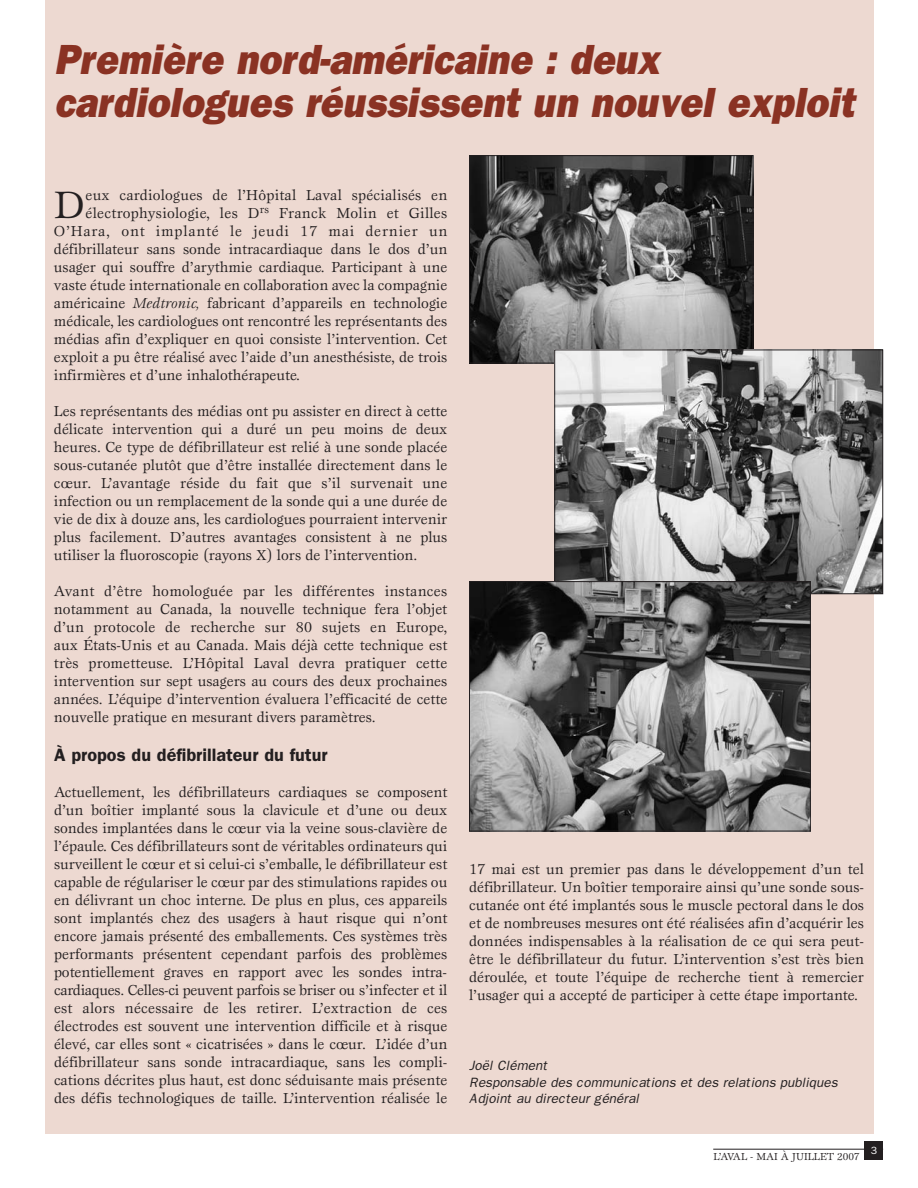
<style>
.page{position:relative;width:918px;height:1188px;background:#fff}
.page>*{position:absolute;margin:0;border:0;box-sizing:border-box;transform-origin:0 0}
.t1{font:italic 800 42.3px/43.5px "Franklin Gothic";color:#8a3223;scale:.9 1}
.t2{font:39.6px "Esprit";color:#231f20}
.t3{font:600 18px "Franklin Gothic";color:#231f20}
.t4{font:15px/18px "Esprit";color:#231f20;text-align:justify}
.t5{font:15px "Esprit";letter-spacing:.02em;color:#231f20}
.t6{font:15px "Esprit";letter-spacing:.055em;color:#231f20}
.t7{font:italic 13.5px/16.5px "Franklin Gothic";color:#231f20}
.t8{font:10.5px "Esprit";color:#231f20}
.t9{font:10.5px "Franklin Gothic";color:#fff}
.s1{font-style:italic}
</style>
<div class="page">
<div style="left:45px;top:0;width:829px;height:1134px;background:#edd9d1"></div>
<hr style="left:713px;top:1149px;width:170px;height:1px;background:#231f20">
<div style="left:865px;top:1141px;width:18px;height:19px;background:#231f20"></div>
<img style="left:471px;top:157px;width:280px;height:204px">
<div style="left:469px;top:155px;width:284px;height:208px;border:1px solid #231f20"></div>
<img style="left:556px;top:352px;width:325px;height:240px">
<div style="left:554px;top:350px;width:329px;height:244px;border:1px solid #231f20"></div>
<img style="left:471px;top:583px;width:338px;height:246px">
<div style="left:469px;top:581px;width:342px;height:250px;border:1px solid #231f20"></div>
<h1 class="t1" style="left:54px;top:37px;width:891px">Première nord-américaine : deux cardiologues réussissent un nouvel exploit</h1>
<h2 class="t2" style="left:54px;top:190px;width:32px">D</h2>
<p class="t4" style="left:86px;top:187px;width:363px">eux cardiologues de l’Hôpital Laval spécialisés en</p>
<p class="t5" style="left:86px;top:207px;width:363px">électrophysiologie, les D<sup>rs</sup> Franck Molin et Gilles</p>
<p class="t6" style="left:54px;top:225px;width:395px">O’Hara, ont implanté le jeudi 17 mai dernier un</p>
<p class="t4" style="left:54px;top:241px;width:395px">défibrillateur sans sonde intracardiaque dans le dos d’un</p>
<p class="t4" style="left:54px;top:259px;width:395px">usager qui souffre d’arythmie cardiaque. Participant à une</p>
<p class="t4" style="left:54px;top:277px;width:395px">vaste étude internationale en collaboration avec la compagnie</p>
<p class="t4" style="left:54px;top:295px;width:395px">américaine <span class="s1">Medtronic,</span> fabricant d’appareils en technologie</p>
<p class="t4" style="left:54px;top:313px;width:395px">médicale, les cardiologues ont rencontré les représentants des</p>
<p class="t4" style="left:54px;top:331px;width:395px">médias afin d’expliquer en quoi consiste l’intervention. Cet</p>
<p class="t4" style="left:54px;top:349px;width:395px">exploit a pu être réalisé avec l’aide d’un anesthésiste, de trois</p>
<p class="t4" style="left:54px;top:367px;width:248px">infirmières et d’une inhalothérapeute.</p>
<p class="t4" style="left:54px;top:403px;width:395px">Les représentants des médias ont pu assister en direct à cette délicate intervention qui a duré un peu moins de deux heures. Ce type de défibrillateur est relié à une sonde placée sous-cutanée plutôt que d’être installée directement dans le cœur. L’avantage réside du fait que s’il survenait une infection ou un remplacement de la sonde qui a une durée de vie de dix à douze ans, les cardiologues pourraient intervenir plus facilement. D’autres avantages consistent à ne plus utiliser la fluoroscopie (rayons X) lors de l’intervention.</p>
<p class="t4" style="left:54px;top:583px;width:395px">Avant d’être homologuée par les différentes instances notamment au Canada, la nouvelle technique fera l’objet d’un protocole de recherche sur 80 sujets en Europe, aux États-Unis et au Canada. Mais déjà cette technique est très prometteuse. L’Hôpital Laval devra pratiquer cette intervention sur sept usagers au cours des deux prochaines années. L’équipe d’intervention évaluera l’efficacité de cette nouvelle pratique en mesurant divers paramètres.</p>
<p class="t3" style="left:54px;top:744px;width:275px">À propos du défibrillateur du futur</p>
<p class="t4" style="left:54px;top:784px;width:395px">Actuellement, les défibrillateurs cardiaques se composent d’un boîtier implanté sous la clavicule et d’une ou deux sondes implantées dans le cœur via la veine sous-clavière de l’épaule. Ces défibrillateurs sont de véritables ordinateurs qui surveillent le cœur et si celui-ci s’emballe, le défibrillateur est capable de régulariser le cœur par des stimulations rapides ou en délivrant un choc interne. De plus en plus, ces appareils sont implantés chez des usagers à haut risque qui n’ont encore jamais présenté des emballements. Ces systèmes très performants présentent cependant parfois des problèmes potentiellement graves en rapport avec les sondes intra&shy;cardiaques. Celles-ci peuvent parfois se briser ou s’infecter et il est alors nécessaire de les retirer. L’extraction de ces électrodes est souvent une intervention difficile et à risque élevé, car elles sont « cicatrisées » dans le cœur. L’idée d’un défibrillateur sans sonde intracardiaque, sans les compli&shy;cations décrites plus haut, est donc séduisante mais présente des défis technologiques de taille. L’intervention réalisée le</p>
<p class="t4" style="left:469px;top:861px;width:396px">17 mai est un premier pas dans le développement d’un tel défibrillateur. Un boîtier temporaire ainsi qu’une sonde sous&shy;cutanée ont été implantés sous le muscle pectoral dans le dos et de nombreuses mesures ont été réalisées afin d’acquérir les données indispensables à la réalisation de ce qui sera peut&shy;être le défibrillateur du futur. L’intervention s’est très bien déroulée, et toute l’équipe de recherche tient à remercier l’usager qui a accepté de participer à cette étape importante.</p>
<p class="t7" style="left:469px;top:1057px;width:370px">Joël Clément<br>Responsable des communications et des relations publiques<br>Adjoint au directeur général</p>
<p class="t8" style="left:714px;top:1152px;width:147px">L’AVAL - MAI À JUILLET 2007</p>
<p class="t9" style="left:871px;top:1144px;width:8px">3</p>
</div>
